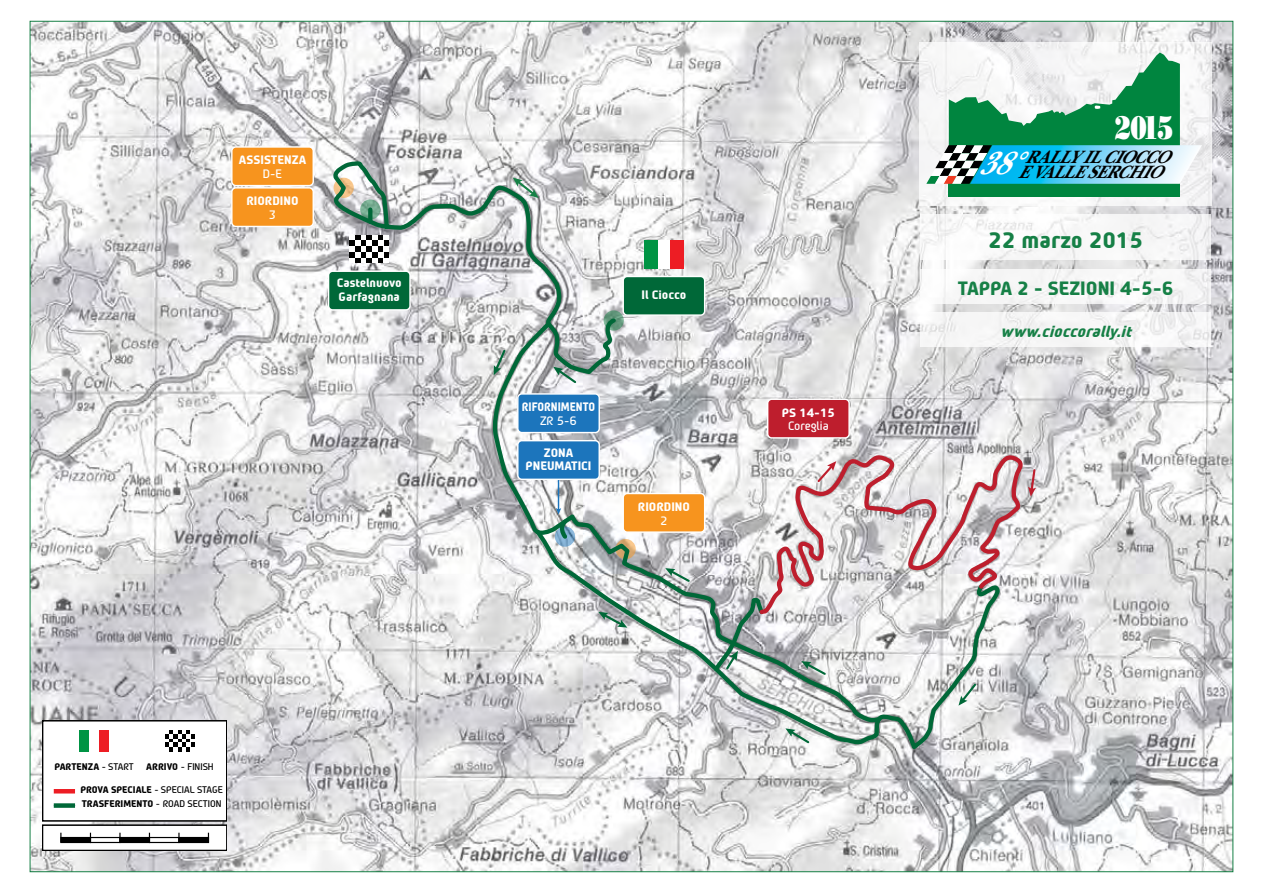
<style>
.page{position:relative;width:1263px;height:893px;background:#fff}
.page>*{position:absolute;margin:0;border:0;box-sizing:border-box;transform-origin:0 0}
.t1{font:32.7px "Bodoni Std Poster";color:#fff;scale:.75 1}
.t2{font:700 21px "WRC Clean";color:#168046}
.t3{font:italic 700 18.3px/15.3px "Baskerville Cyr LT Std";color:#000;scale:.9 1}
.t4{font:700 18px "WRC Clean";color:#168046}
.t5{font:italic 700 15px "WRC Clean";color:#168046}
.t6{font:700 11.4px/13.6px "WRC Clean";color:#fff}
.t7{font:11.4px "WRC Clean Roman";color:#fff}
.t8{font:700 11.4px "WRC Clean";color:#fff;scale:.9 1}
.t9{font:700 9px/14.2px "WRC Clean";color:#000}
.t10{font:9px "WRC Clean Roman";color:#000}
.s1{font-family:"WRC Clean Roman";font-weight:400}
.s2{font-family:"WRC Clean";font-weight:700}
</style>
<div class="page">
<img style="left:32px;top:23px;width:1199px;height:847px">
<svg style="left:604px;top:310px;width:20px;height:21px"></svg>
<div style="left:232px;top:147px;width:81px;height:39px;background:#f7941e;border-radius:4px"></div>
<div style="left:231px;top:146px;width:83px;height:40px;border:1px solid #fff;border-radius:4px"></div>
<svg style="left:328px;top:159px;width:290px;height:217px"></svg>
<svg style="left:533px;top:706px;width:472px;height:164px"></svg>
<svg style="left:368px;top:210px;width:4px;height:12px"></svg>
<svg style="left:349px;top:235px;width:40px;height:28px"></svg>
<div style="left:329px;top:271px;width:81px;height:39px;background:#006838;border-radius:4px"></div>
<div style="left:328px;top:271px;width:83px;height:40px;border:1px solid #fff;border-radius:4px"></div>
<div style="left:623px;top:276px;width:82px;height:39px;background:#006838;border-radius:4px"></div>
<div style="left:622px;top:276px;width:83px;height:40px;border:1px solid #fff;border-radius:4px"></div>
<div style="left:657px;top:240px;width:14px;height:28px;background:#fff"></div>
<div style="left:644px;top:240px;width:13px;height:28px;background:#009444"></div>
<div style="left:670px;top:240px;width:14px;height:28px;background:#ed1d24"></div>
<svg style="left:513px;top:178px;width:26px;height:20px"></svg>
<svg style="left:785px;top:728px;width:26px;height:17px"></svg>
<svg style="left:488px;top:320px;width:397px;height:402px"></svg>
<svg style="left:710px;top:454px;width:327px;height:252px"></svg>
<svg style="left:598px;top:612px;width:29px;height:16px"></svg>
<div style="left:232px;top:188px;width:81px;height:38px;background:#f7941e;border-radius:4px"></div>
<div style="left:231px;top:187px;width:83px;height:40px;border:1px solid #fff;border-radius:4px"></div>
<div style="left:43px;top:721px;width:184px;height:100px;background:#fff"></div>
<div style="left:43px;top:721px;width:184px;height:101px;border:2px solid #000"></div>
<div style="left:43px;top:825px;width:184px;height:25px;background:#fff"></div>
<div style="left:43px;top:824px;width:184px;height:26px;border:2px solid #000"></div>
<div style="left:79px;top:730px;width:10px;height:21px;background:#009444"></div>
<div style="left:99px;top:730px;width:10px;height:21px;background:#ed1d24"></div>
<svg style="left:165px;top:730px;width:30px;height:21px"></svg>
<hr style="left:54px;top:789px;width:21px;height:4px;background:#ed1d24">
<div style="left:54px;top:803px;width:21px;height:5px;background:#006838"></div>
<div style="left:61px;top:837px;width:29px;height:5px;background:#000"></div>
<div style="left:60px;top:837px;width:31px;height:6px;border:1px solid #000"></div>
<div style="left:90px;top:837px;width:31px;height:6px;border:1px solid #000"></div>
<div style="left:120px;top:837px;width:29px;height:5px;background:#000"></div>
<div style="left:119px;top:837px;width:31px;height:6px;border:1px solid #000"></div>
<svg style="left:119px;top:833px;width:2px;height:9px"></svg>
<div style="left:149px;top:837px;width:31px;height:6px;border:1px solid #000"></div>
<div style="left:179px;top:837px;width:29px;height:5px;background:#000"></div>
<div style="left:178px;top:837px;width:31px;height:6px;border:1px solid #000"></div>
<svg style="left:178px;top:833px;width:2px;height:9px"></svg>
<svg style="left:919px;top:43px;width:293px;height:163px;fill:#f5f5f6"></svg>
<div style="left:948px;top:156px;width:232px;height:40px;background:#00853f"></div>
<svg style="left:926px;top:52px;width:276px;height:132px"></svg>
<div style="left:920px;top:215px;width:291px;height:45px;background:#f7f7f7"></div>
<div style="left:920px;top:268px;width:291px;height:35px;background:#f6f6f6"></div>
<div style="left:920px;top:312px;width:291px;height:35px;background:#f6f5f6"></div>
<p class="t6" style="left:239px;top:153px;width:69px">ASSISTENZA</p>
<p class="t7" style="left:263px;top:167px;width:21px">D-E</p>
<p class="t6" style="left:246px;top:194px;width:54px">RIORDINO</p>
<p class="t7" style="left:269px;top:207px;width:9px">3</p>
<p class="t6" style="left:337px;top:276px;width:66px">Castelnuovo<br>Garfagnana</p>
<p class="t9" style="left:54px;top:760px;width:81px">PARTENZA <span class="s1">- START</span></p>
<p class="t10" style="left:146px;top:761px;width:69px"><span class="s2">ARRIVO</span> - FINISH</p>
<p class="t9" style="left:80px;top:782px;width:144px">PROVA SPECIALE <span class="s1">- SPECIAL STAGE<br></span>TRASFERIMENTO <span class="s1">- ROAD SECTION</span></p>
<p class="t8" style="left:522px;top:400px;width:83px">RIFORNIMENTO</p>
<p class="t7" style="left:540px;top:413px;width:38px">ZR 5-6</p>
<p class="t6" style="left:525px;top:445px;width:67px;text-align:center">ZONA<br>PNEUMATICI</p>
<p class="t6" style="left:641px;top:288px;width:46px">Il Ciocco</p>
<p class="t6" style="left:638px;top:500px;width:54px">RIORDINO</p>
<p class="t7" style="left:660px;top:513px;width:9px">2</p>
<p class="t6" style="left:782px;top:405px;width:55px">PS 14-15</p>
<p class="t7" style="left:788px;top:419px;width:42px">Coreglia</p>
<h1 class="t1" style="left:1115px;top:108px;width:80px">2015</h1>
<h3 class="t3" style="left:978px;top:150px;width:227px;text-indent:46px">RALLYILCIOCCO<br><sup>38°</sup>EVALLE SERCHIO</h3>
<h2 class="t2" style="left:988px;top:227px;width:156px">22 marzo 2015</h2>
<h3 class="t4" style="left:958px;top:277px;width:217px">TAPPA 2 - SEZIONI 4-5-6</h3>
<h3 class="t5" style="left:1000px;top:322px;width:137px">www.cioccorally.it</h3>
</div>
